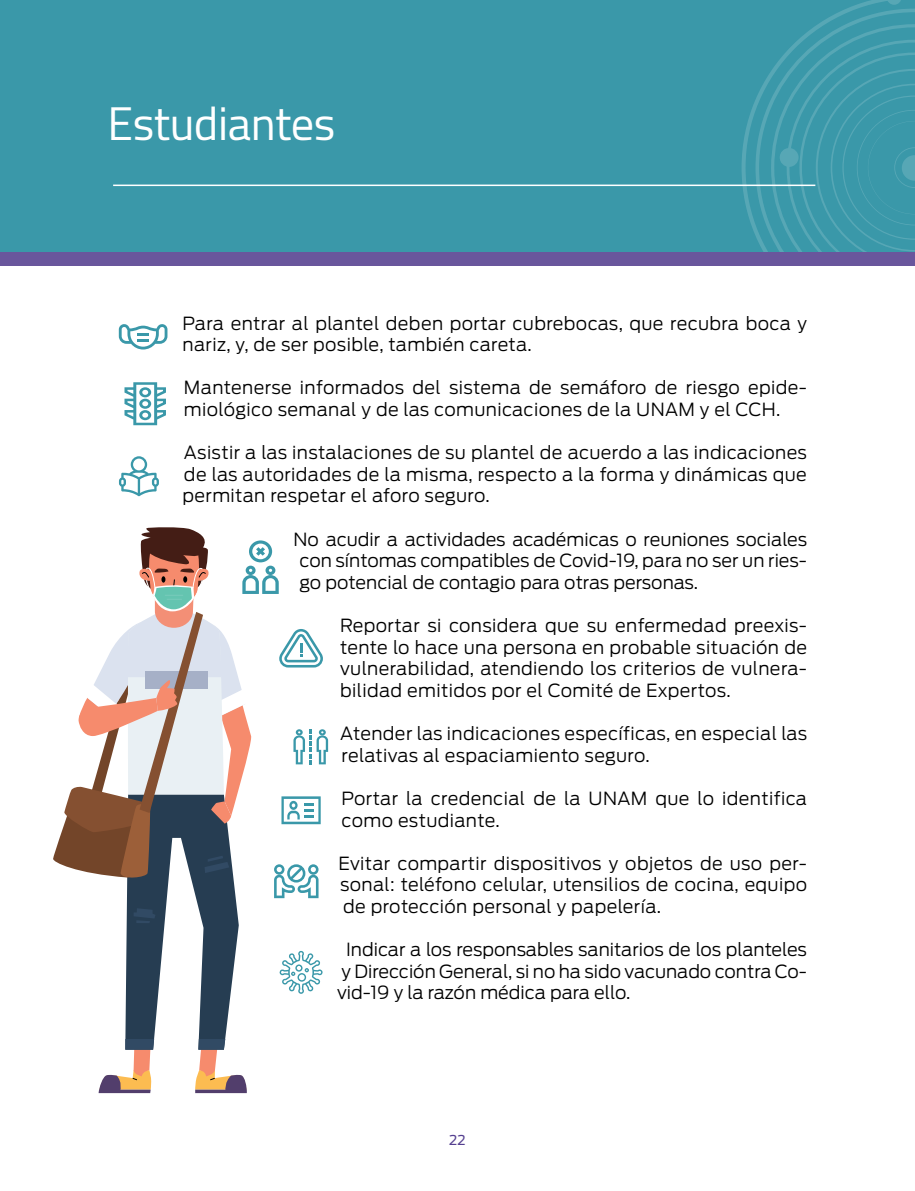
<style>
.page{position:relative;width:915px;height:1191px;background:#fff}
.page>*{position:absolute;margin:0;border:0;box-sizing:border-box;transform-origin:0 0}
.t1{font:46.5px "Cairo";letter-spacing:-.01em;color:#fff}
.t2{font:300 18px/21.6px "Antenna";letter-spacing:.02em;color:#000;text-align:justify}
.t3{font:13.5px "Antenna";color:#554090}
</style>
<div class="page">
<div style="left:0;top:0;width:914px;height:256px;background:#3a98a9"></div>
<svg style="left:741px;top:0;width:145px;height:266px"></svg>
<svg style="left:755px;top:9px;width:159px;height:257px"></svg>
<svg style="left:770px;top:24px;width:144px;height:242px"></svg>
<svg style="left:886px;top:0;width:15px;height:5px"></svg>
<div style="left:779px;top:148px;width:19px;height:19px;background:#57a7b5;border-radius:50%"></div>
<hr style="left:113px;top:185px;width:702px;height:1px;background:#fff">
<div style="left:0;top:252px;width:914px;height:13px;background:#69569c"></div>
<svg style="left:124px;top:382px;width:42px;height:43px"></svg>
<svg style="left:119px;top:456px;width:40px;height:40px"></svg>
<svg style="left:119px;top:324px;width:48px;height:25px"></svg>
<svg style="left:53px;top:527px;width:275px;height:566px"></svg>
<h1 class="t1" style="left:107px;top:85px;width:229px">Estudiantes</h1>
<p class="t2" style="left:182px;top:312px;width:626px">Para entrar al plantel deben portar cubrebocas, que recubra boca y nariz, y, de ser posible, también careta.</p>
<p class="t2" style="left:184px;top:377px;width:624px">Mantenerse informados del sistema de semáforo de riesgo epide&shy;miológico semanal y de las comunicaciones de la UNAM y el CCH.</p>
<p class="t2" style="left:182px;top:442px;width:625px">Asistir a las instalaciones de su plantel de acuerdo a las indicaciones de las autoridades de la misma, respecto a la forma y dinámicas que permitan respetar el aforo seguro.</p>
<p class="t2" style="left:299px;top:528px;width:509px;text-indent:-6px">No acudir a actividades académicas o reuniones sociales con síntomas compatibles de Covid-19, para no ser un ries&shy;go potencial de contagio para otras personas.</p>
<p class="t2" style="left:340px;top:615px;width:468px">Reportar si considera que su enfermedad preexis&shy;tente lo hace una persona en probable situación de vulnerabilidad, atendiendo los criterios de vulnera&shy;bilidad emitidos por el Comité de Expertos.</p>
<p class="t2" style="left:340px;top:723px;width:468px">Atender las indicaciones específicas, en especial las relativas al espaciamiento seguro.</p>
<p class="t2" style="left:341px;top:787px;width:467px">Portar la credencial de la UNAM que lo identifica como estudiante.</p>
<p class="t2" style="left:338px;top:852px;width:470px">Evitar compartir dispositivos y objetos de uso per&shy;sonal: teléfono celular, utensilios de cocina, equipo de protección personal y papelería.</p>
<p class="t2" style="left:337px;top:939px;width:471px;text-indent:9px">Indicar a los responsables sanitarios de los planteles y Dirección General, si no ha sido vacunado contra Co&shy;vid-19 y la razón médica para ello.</p>
<p class="t3" style="left:449px;top:1131px;width:18px">22</p>
</div>
